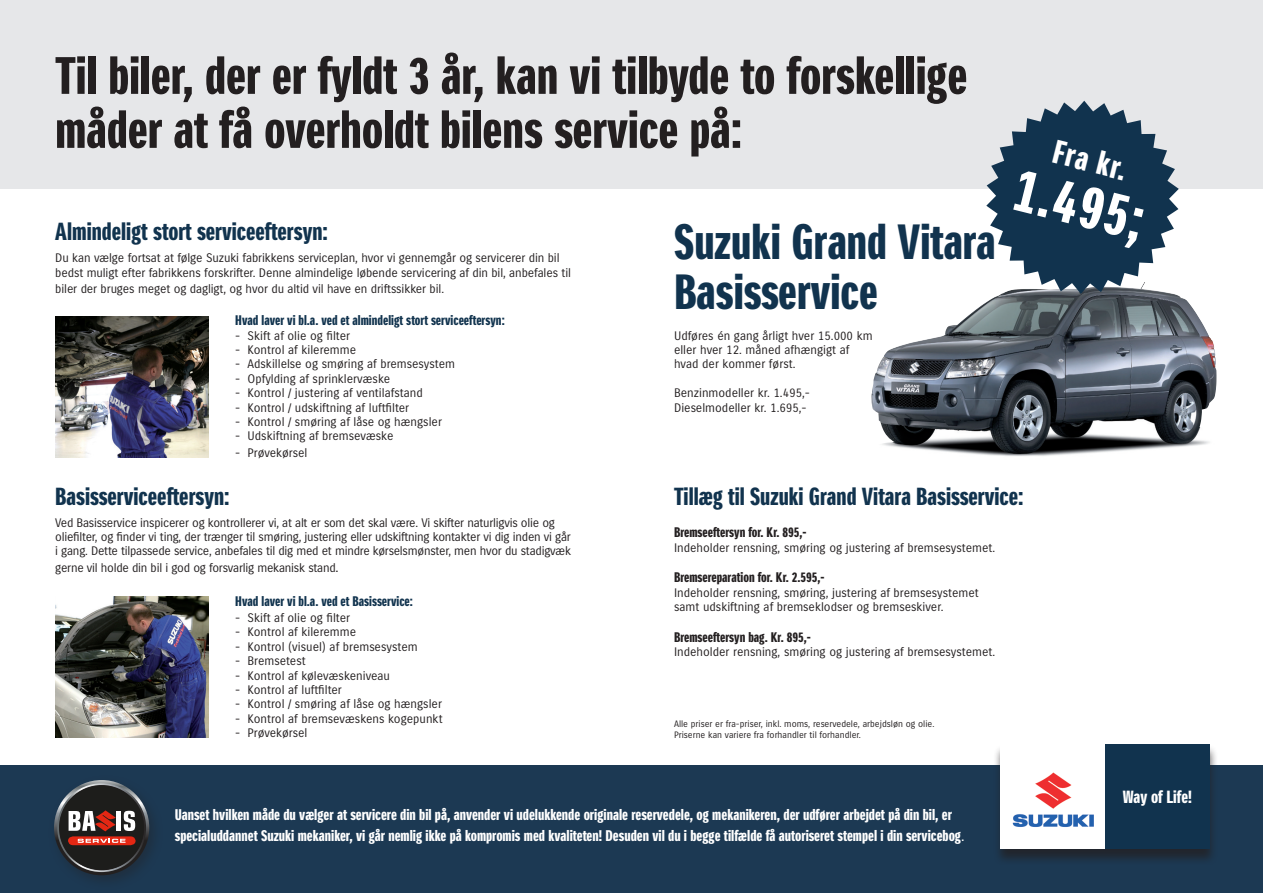
<style>
.page{position:relative;width:1263px;height:893px;background:#fff}
.page>*{position:absolute;margin:0;border:0;box-sizing:border-box;transform-origin:0 0}
.t1{font:58.2px "Suzuki Headline";color:#fff}
.t2{font:51px/54px "Suzuki Headline";color:#231f20}
.t3{font:48px "Suzuki Headline";color:#11334e}
.t4{font:32.4px "Suzuki Headline";color:#fff}
.t5{font:24px "Suzuki Headline";color:#11334e}
.t6{font:17.1px "Suzuki Headline";color:#fff}
.t7{font:15px/21px "Suzuki Headline";color:#fff}
.t8{font:13.5px "Suzuki Headline";color:#11334e}
.t9{font:13.5px "Suzuki Headline";color:#231f20}
.t10{font:12px/14.4px "Suzuki";letter-spacing:-.01em;color:#231f20}
.t11{font:9px "Suzuki";color:#231f20}
.s1{font-size:13.5px}
.s2{font-family:"Suzuki"}
</style>
<div class="page">
<img style="left:871px;top:294px;width:346px;height:162px">
<div style="left:0;top:0;width:1263px;height:188px;background:#e6e7e9"></div>
<div style="left:0;top:765px;width:1263px;height:128px;background:#1c3953"></div>
<img style="left:55px;top:317px;width:153px;height:140px">
<img style="left:55px;top:597px;width:153px;height:140px">
<div style="left:47px;top:775px;width:116px;height:116px;background:#231f20;opacity:.39"></div>
<svg style="left:54px;top:780px;width:95px;height:95px"></svg>
<svg style="left:57px;top:783px;width:89px;height:89px"></svg>
<div style="left:59px;top:785px;width:85px;height:85px;background:#1d1d1b;border-radius:50%"></div>
<svg style="left:68px;top:810px;width:68px;height:35px"></svg>
<div style="left:993px;top:744px;width:225px;height:121px;background:#231f20;opacity:.75"></div>
<img style="left:1000px;top:744px;width:105px;height:105px">
<div style="left:1105px;top:744px;width:104px;height:105px;background:#11334e"></div>
<svg style="left:986px;top:101px;width:193px;height:193px"></svg>
<p class="t2" style="left:55px;top:50px;width:914px">Til biler, der er fyldt 3 år, kan vi tilbyde to forskellige måder at få overholdt bilens service på:</p>
<p class="t4" style="left:1058px;top:133px;width:76px;rotate:14deg">Fra kr.</p>
<p class="t1" style="left:1022px;top:156px;width:134px;rotate:14deg">1.495;</p>
<p class="t5" style="left:55px;top:218px;width:274px">Almindeligt stort serviceeftersyn:</p>
<p class="t10" style="left:55px;top:251px;width:517px">Du kan vælge fortsat at følge Suzuki fabrikkens serviceplan, hvor vi gennemgår og servicerer din bil bedst muligt efter fabrikkens forskrifter. Denne almindelige løbende servicering af din bil, anbefales til</p>
<p class="t10" style="left:55px;top:282px;width:390px">biler der bruges meget og dagligt, og hvor du altid vil have en driftssikker bil.</p>
<p class="t8" style="left:235px;top:313px;width:271px">Hvad laver vi bl.a. ved et almindeligt stort serviceeftersyn:</p>
<p class="t10" style="left:235px;top:328px;width:116px">- Skift af olie og filter</p>
<p class="t10" style="left:235px;top:343px;width:122px">- Kontrol af kileremme</p>
<p class="t10" style="left:235px;top:357px;width:221px">- Adskillelse og smøring af bremsesystem</p>
<p class="t10" style="left:235px;top:372px;width:156px">- Opfylding af sprinklervæske</p>
<p class="t10" style="left:235px;top:386px;width:189px">- Kontrol / justering af ventilafstand</p>
<p class="t10" style="left:235px;top:400px;width:175px">- Kontrol / udskiftning af luftfilter</p>
<p class="t10" style="left:235px;top:415px;width:208px">- Kontrol / smøring af låse og hængsler</p>
<p class="t10" style="left:235px;top:429px;width:160px">- Udskiftning af bremsevæske</p>
<p class="t10" style="left:235px;top:445px;width:74px">- Prøvekørsel</p>
<p class="t5" style="left:55px;top:482px;width:176px">Basisserviceeftersyn:</p>
<p class="t10" style="left:55px;top:515px;width:517px">Ved Basisservice inspicerer og kontrollerer vi, at alt er som det skal være. Vi skifter naturligvis olie og oliefilter, og finder vi ting, der trænger til smøring, justering eller udskiftning kontakter vi dig inden vi går i gang. Dette tilpassede service, anbefales til dig med et mindre kørselsmønster, men hvor du stadigvæk</p>
<p class="t10" style="left:55px;top:560px;width:285px">gerne vil holde din bil i god og forsvarlig mekanisk stand<span class="s1">.</span></p>
<p class="t8" style="left:235px;top:593px;width:179px">Hvad laver vi bl.a. ved et Basisservice:</p>
<p class="t10" style="left:235px;top:611px;width:116px">- Skift af olie og filter</p>
<p class="t10" style="left:235px;top:625px;width:122px">- Kontrol af kileremme</p>
<p class="t10" style="left:235px;top:639px;width:184px">- Kontrol (visuel) af bremsesystem</p>
<p class="t10" style="left:235px;top:654px;width:72px">- Bremsetest</p>
<p class="t10" style="left:235px;top:668px;width:156px">- Kontrol af kølevæskeniveau</p>
<p class="t10" style="left:235px;top:683px;width:108px">- Kontrol af luftfilter</p>
<p class="t10" style="left:235px;top:697px;width:208px">- Kontrol / smøring af låse og hængsler</p>
<p class="t10" style="left:235px;top:711px;width:209px">- Kontrol af bremsevæskens kogepunkt</p>
<p class="t10" style="left:235px;top:726px;width:74px">- Prøvekørsel</p>
<p class="t3" style="left:674px;top:215px;width:323px">Suzuki Grand Vitara</p>
<p class="t3" style="left:674px;top:265px;width:205px">Basisservice</p>
<p class="t10" style="left:674px;top:328px;width:200px">Udføres én gang årligt hver 15.000 km</p>
<p class="t10" style="left:674px;top:343px;width:177px">eller hver 12. måned afhængigt af</p>
<p class="t10" style="left:674px;top:357px;width:123px">hvad der kommer først.</p>
<p class="t10" style="left:674px;top:386px;width:138px">Benzinmodeller kr. 1.495,-</p>
<p class="t10" style="left:674px;top:400px;width:134px">Dieselmodeller kr. 1.695,-</p>
<p class="t5" style="left:674px;top:483px;width:351px">Tillæg til Suzuki Grand Vitara Basisservice:</p>
<p class="t9" style="left:674px;top:525px;width:134px">Bremseeftersyn for. Kr. 895,-</p>
<p class="t10" style="left:674px;top:541px;width:323px">Indeholder rensning, smøring og justering af bremsesystemet.</p>
<p class="t9" style="left:674px;top:570px;width:152px">Bremsereparation for. Kr. 2.595,-</p>
<p class="t10" style="left:674px;top:586px;width:306px">Indeholder rensning, smøring, justering af bremsesystemet samt udskiftning af bremseklodser og bremseskiver.</p>
<p class="t9" style="left:674px;top:629px;width:138px">Bremseeftersyn bag. Kr. 895,-</p>
<p class="t10" style="left:674px;top:645px;width:323px">Indeholder rensning, smøring og justering af bremsesystemet.</p>
<p class="t11" style="left:674px;top:718px;width:262px">Alle priser er fra-priser, inkl. moms, reservedele, arbejdsløn og olie.</p>
<p class="t11" style="left:674px;top:729px;width:188px">Priserne kan variere fra forhandler til forhandler.</p>
<p class="t7" style="left:175px;top:804px;width:791px">Uanset hvilken måde du vælger at servicere din bil på, anvender vi udelukkende originale reservedele, og mekanikeren, der udfører arbejdet på din bil, er specialuddannet Suzuki mekaniker, vi går nemlig ikke på kompromis med kvaliteten! Desuden vil du i begge tilfælde få autoriseret stempel i din servicebog<span class="s2">.</span></p>
<p class="t6" style="left:1123px;top:787px;width:71px">Way of Life!</p>
</div>
